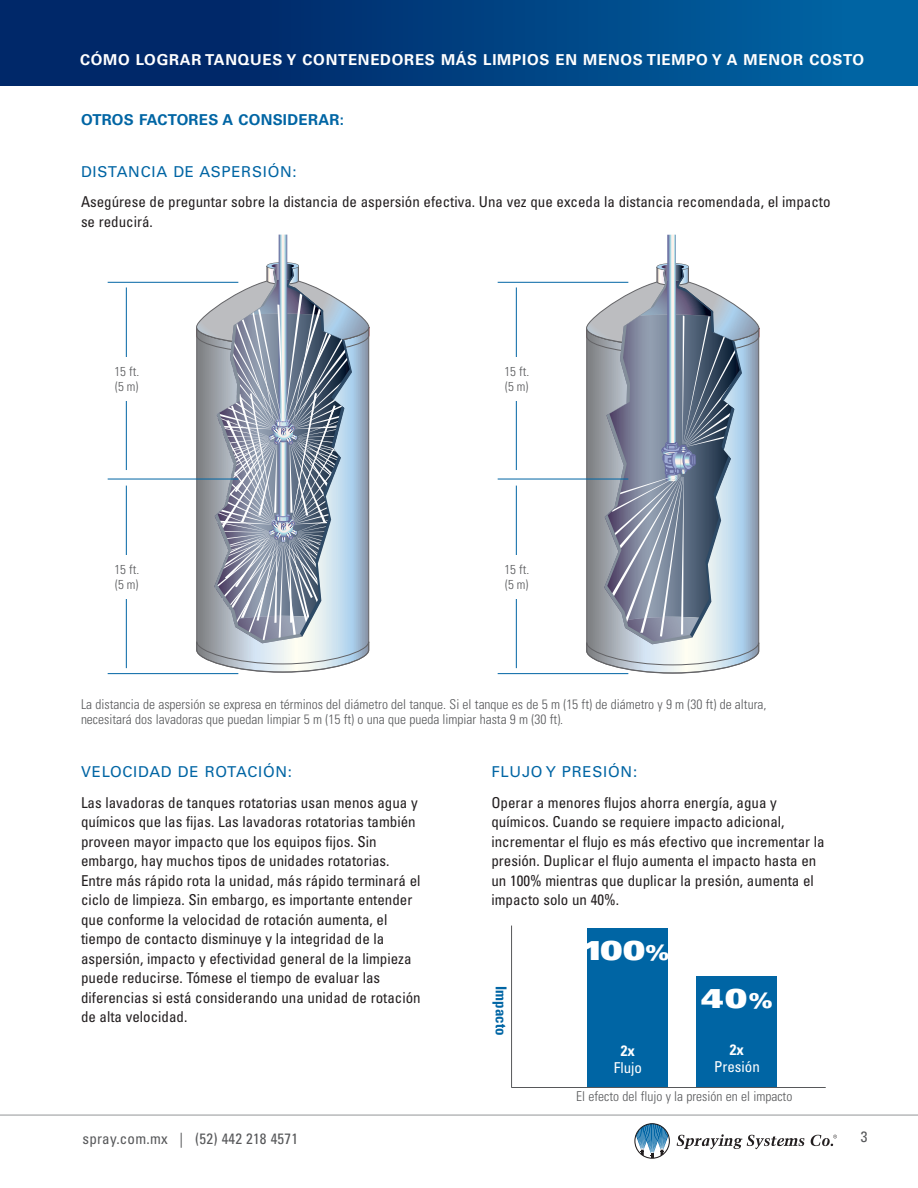
<style>
.page{position:relative;width:918px;height:1188px;background:#fff}
.page>*{position:absolute;margin:0;border:0;box-sizing:border-box;transform-origin:0 0}
.t1{font:900 expanded 26.85px "Univers";color:#fff}
.body{font:condensed 15px/19.5px "Univers LT Std";color:#231f20}
.t2{font:700 15px "Univers LT Std";letter-spacing:.05em;color:#fff}
.Light_subhead{font:15px "Univers LT Std";letter-spacing:.05em;color:#0065a4}
.t3{font:condensed 15px "Univers LT Std";letter-spacing:.015em;color:#57585a}
.subhead{font:700 15px "Univers LT Std";letter-spacing:.02em;color:#0065a4}
.body-2{font:condensed 15px/16.5px "Univers LT Std";color:#fff;text-align:center}
.body-3{font:700 condensed 15px "Univers LT Std";color:#0065a4}
.gray_caption{font:300 condensed 13.5px/15px "Univers LT Std";color:#57585a}
.gray_caption-2{font:300 condensed 12.9px/14.4px "Univers LT Std";color:#57585a}
.s1{font-size:21px}
.s2{font-weight:700}
</style>
<div class="page">
<div style="left:0;top:0;width:918px;height:85px;background:linear-gradient(to right,#001c5d,#0065a4)"></div>
<hr style="left:0;top:1115px;width:918px;height:1px;background:#939598">
<svg style="left:634px;top:1123px;width:36px;height:36px"></svg>
<svg style="left:677px;top:1134px;width:127px;height:15px"></svg>
<svg style="left:811px;top:1135px;width:26px;height:11px"></svg>
<div style="left:587px;top:929px;width:80px;height:158px;background:#0065a4"></div>
<div style="left:696px;top:976px;width:81px;height:111px;background:#0065a4"></div>
<svg style="left:196px;top:235px;width:173px;height:438px"></svg>
<hr style="left:108px;top:282px;width:130px;height:1px;background:#0065a4">
<hr style="left:108px;top:479px;width:130px;height:1px;background:#0065a4">
<hr style="left:108px;top:673px;width:130px;height:1px;background:#0065a4">
<hr style="left:126px;top:287px;width:1px;height:183px;background:#0065a4">
<hr style="left:126px;top:486px;width:1px;height:182px;background:#0065a4">
<div style="left:102px;top:357px;width:49px;height:44px;background:#fff"></div>
<div style="left:102px;top:555px;width:49px;height:44px;background:#fff"></div>
<hr style="left:511px;top:1087px;width:315px;height:1px;background:#57585a">
<hr style="left:511px;top:926px;width:1px;height:162px;background:#57585a">
<svg style="left:586px;top:235px;width:173px;height:439px"></svg>
<hr style="left:498px;top:282px;width:130px;height:1px;background:#0065a4">
<hr style="left:498px;top:479px;width:130px;height:1px;background:#0065a4">
<hr style="left:498px;top:673px;width:130px;height:1px;background:#0065a4">
<hr style="left:516px;top:287px;width:1px;height:183px;background:#0065a4">
<hr style="left:516px;top:486px;width:1px;height:182px;background:#0065a4">
<div style="left:492px;top:357px;width:49px;height:44px;background:#fff"></div>
<div style="left:492px;top:555px;width:49px;height:44px;background:#fff"></div>
<p class="t2" style="left:80px;top:51px;width:785px">CÓMO LOGRAR TANQUES Y CONTENEDORES MÁS LIMPIOS EN MENOS TIEMPO Y A MENOR COSTO</p>
<p class="subhead" style="left:81px;top:111px;width:264px">OTROS FACTORES A CONSIDERAR:</p>
<p class="Light_subhead" style="left:81px;top:163px;width:217px">DISTANCIA DE ASPERSIÓN:</p>
<p class="body" style="left:81px;top:192px;width:751px">Asegúrese de preguntar sobre la distancia de aspersión efectiva. Una vez que exceda la distancia recomendada, el impacto se reducirá.</p>
<p class="gray_caption-2" style="left:114px;top:365px;width:26px">15 ft. (5 m)</p>
<p class="gray_caption-2" style="left:114px;top:563px;width:26px">15 ft. (5 m)</p>
<p class="gray_caption-2" style="left:504px;top:365px;width:26px">15 ft. (5 m)</p>
<p class="gray_caption-2" style="left:504px;top:563px;width:26px">15 ft. (5 m)</p>
<p class="gray_caption" style="left:81px;top:697px;width:687px">La distancia de aspersión se expresa en términos del diámetro del tanque. Si el tanque es de 5 m (15 ft) de diámetro y 9 m (30 ft) de altura, necesitará dos lavadoras que puedan limpiar 5 m (15 ft) o una que pueda limpiar hasta 9 m (30 ft).</p>
<p class="Light_subhead" style="left:81px;top:763px;width:213px">VELOCIDAD DE ROTACIÓN:</p>
<p class="body" style="left:81px;top:792px;width:341px">Las lavadoras de tanques rotatorias usan menos agua y químicos que las fijas. Las lavadoras rotatorias también proveen mayor impacto que los equipos fijos. Sin embargo, hay muchos tipos de unidades rotatorias.<br>Entre más rápido rota la unidad, más rápido terminará el ciclo de limpieza. Sin embargo, es importante entender que conforme la velocidad de rotación aumenta, el tiempo de contacto disminuye y la integridad de la aspersión, impacto y efectividad general de la limpieza puede reducirse. Tómese el tiempo de evaluar las diferencias si está considerando una unidad de rotación de alta velocidad.</p>
<p class="Light_subhead" style="left:491px;top:763px;width:147px">FLUJO Y PRESIÓN:</p>
<p class="body" style="left:491px;top:792px;width:335px">Operar a menores flujos ahorra energía, agua y químicos. Cuando se requiere impacto adicional, incrementar el flujo es más efectivo que incrementar la presión. Duplicar el flujo aumenta el impacto hasta en un 100% mientras que duplicar la presión, aumenta el impacto solo un 40%.</p>
<p class="body-3" style="left:510px;top:986px;width:51px;rotate:90deg">Impacto</p>
<p class="t1" style="left:582px;top:935px;width:89px">100<span class="s1">%</span></p>
<p class="t1" style="left:701px;top:982px;width:73px">40<span class="s1">%</span></p>
<p class="body-2" style="left:614px;top:1042px;width:30px"><span class="s2">2x<br></span>Flujo</p>
<p class="body-2" style="left:714px;top:1042px;width:47px"><span class="s2">2x<br></span>Presión</p>
<p class="gray_caption" style="left:576px;top:1089px;width:218px">El efecto del flujo y la presión en el impacto</p>
<p class="t3" style="left:82px;top:1129px;width:217px">spray.com.mx | (52) 442 218 4571</p>
<p class="t3" style="left:861px;top:1128px;width:8px">3</p>
</div>
